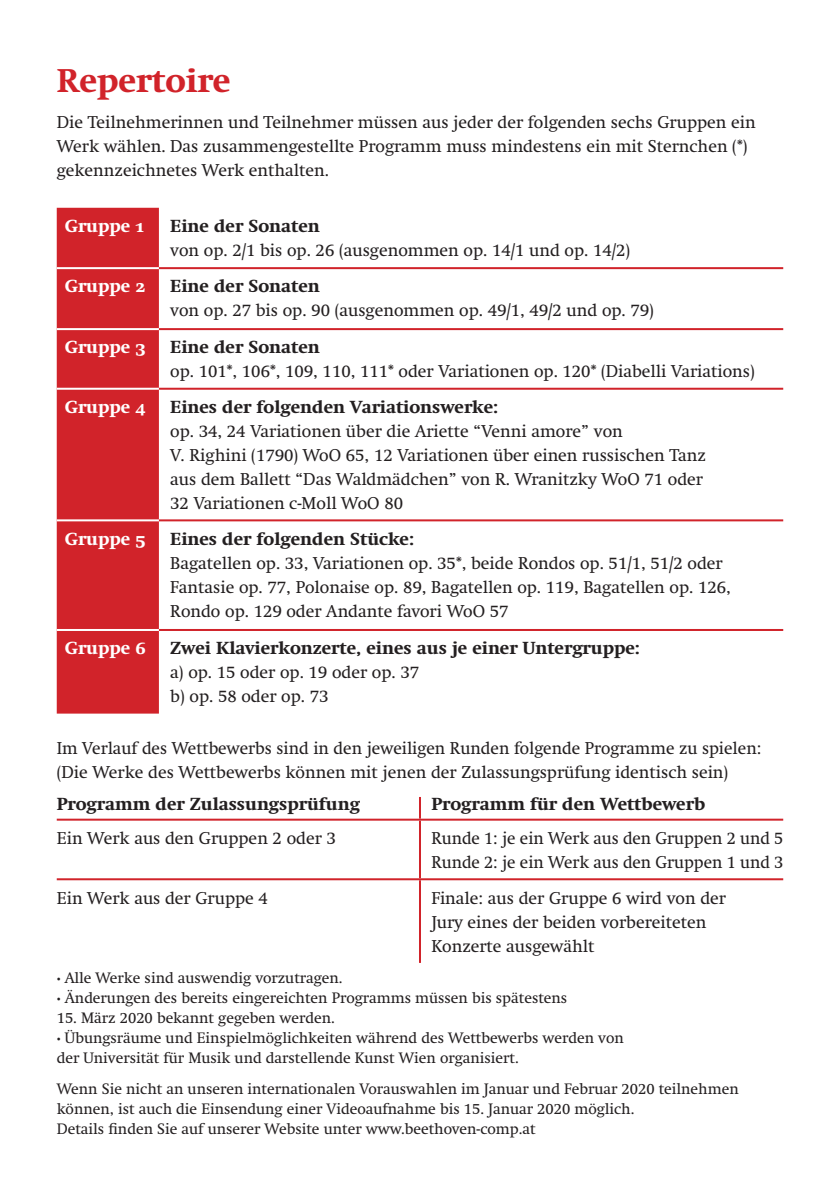
<style>
.page{position:relative;width:840px;height:1191px;background:#fff}
.page>*{position:absolute;margin:0;border:0;box-sizing:border-box;transform-origin:0 0}
.t1{font:800 32px "Swift";color:#d1232a}
.t2{font:17px/24px "Swift";color:#231f20}
.t3{font:800 17px "Swift";color:#231f20}
.t4{font:800 17px "Swift";color:#fff}
.t5{font:15px/20px "Swift";color:#231f20}
</style>
<div class="page">
<hr style="left:839px;top:853px;width:1px;height:338px;background:#e6e7e9">
<div style="left:57px;top:208px;width:102px;height:505px;background:#d1232a"></div>
<hr style="left:159px;top:267px;width:623px;height:2px;background:#d1232a">
<hr style="left:159px;top:328px;width:623px;height:2px;background:#d1232a">
<hr style="left:159px;top:388px;width:623px;height:2px;background:#d1232a">
<hr style="left:159px;top:519px;width:623px;height:2px;background:#d1232a">
<hr style="left:159px;top:629px;width:623px;height:2px;background:#d1232a">
<hr style="left:57px;top:267px;width:102px;height:2px;background:#fff">
<hr style="left:57px;top:328px;width:102px;height:2px;background:#fff">
<hr style="left:57px;top:388px;width:102px;height:2px;background:#fff">
<hr style="left:57px;top:519px;width:102px;height:2px;background:#fff">
<hr style="left:57px;top:629px;width:102px;height:2px;background:#fff">
<hr style="left:57px;top:818px;width:363px;height:2px;background:#d1232a">
<hr style="left:57px;top:878px;width:363px;height:2px;background:#d1232a">
<hr style="left:420px;top:818px;width:362px;height:2px;background:#d1232a">
<hr style="left:420px;top:878px;width:362px;height:2px;background:#d1232a">
<hr style="left:419px;top:797px;width:2px;height:21px;background:#d1232a">
<hr style="left:419px;top:820px;width:2px;height:58px;background:#d1232a">
<hr style="left:419px;top:880px;width:2px;height:83px;background:#d1232a">
<hr style="left:839px;top:0;width:1px;height:32px;background:#d1232a">
<hr style="left:839px;top:794px;width:1px;height:37px;background:#d1232a">
<h1 class="t1" style="left:57px;top:62px;width:175px">Repertoire</h1>
<p class="t2" style="left:57px;top:110px;width:700px">Die Teilnehmerinnen und Teilnehmer müssen aus jeder der folgenden sechs Gruppen ein<br>Werk wählen. Das zusammengestellte Programm muss mindestens ein mit Sternchen (*) gekennzeichnetes Werk enthalten.</p>
<p class="t4" style="left:65px;top:216px;width:81px">Gruppe 1</p>
<p class="t3" style="left:170px;top:216px;width:151px">Eine der Sonaten</p>
<p class="t2" style="left:170px;top:238px;width:461px">von op. 2/1 bis op. 26 (ausgenommen op. 14/1 und op. 14/2)</p>
<p class="t4" style="left:65px;top:276px;width:82px">Gruppe 2</p>
<p class="t3" style="left:170px;top:276px;width:151px">Eine der Sonaten</p>
<p class="t2" style="left:170px;top:299px;width:485px">von op. 27 bis op. 90 (ausgenommen op. 49/1, 49/2 und op. 79)</p>
<p class="t4" style="left:65px;top:337px;width:82px">Gruppe 3</p>
<p class="t3" style="left:170px;top:337px;width:151px">Eine der Sonaten</p>
<p class="t2" style="left:170px;top:360px;width:585px">op. 101*, 106*, 109, 110, 111* oder Variationen op. 120* (Diabelli Variations)</p>
<p class="t4" style="left:65px;top:397px;width:82px">Gruppe 4</p>
<p class="t3" style="left:170px;top:397px;width:329px">Eines der folgenden Variationswerke:</p>
<p class="t2" style="left:170px;top:419px;width:537px">op. 34, 24 Variationen über die Ariette “Venni amore” von<br>V. Righini (1790) WoO 65, 12 Variationen über einen russischen Tanz aus dem Ballett “Das Waldmädchen” von R. Wranitzky WoO 71 oder 32 Variationen c-Moll WoO 80</p>
<p class="t4" style="left:65px;top:528px;width:82px">Gruppe 5</p>
<p class="t3" style="left:170px;top:528px;width:245px">Eines der folgenden Stücke:</p>
<p class="t2" style="left:170px;top:551px;width:562px">Bagatellen op. 33, Variationen op. 35*, beide Rondos op. 51/1, 51/2 oder<br>Fantasie op. 77, Polonaise op. 89, Bagatellen op. 119, Bagatellen op. 126,<br>Rondo op. 129 oder Andante favori WoO 57</p>
<p class="t4" style="left:65px;top:638px;width:82px">Gruppe 6</p>
<p class="t3" style="left:170px;top:638px;width:471px">Zwei Klavierkonzerte, eines aus je einer Untergruppe:</p>
<p class="t2" style="left:170px;top:660px;width:250px">a) op. 15 oder op. 19 oder op. 37 b) op. 58 oder op. 73</p>
<p class="t2" style="left:57px;top:736px;width:705px">Im Verlauf des Wettbewerbs sind in den jeweiligen Runden folgende Programme zu spielen: (Die Werke des Wettbewerbs können mit jenen der Zulassungsprüfung identisch sein)</p>
<p class="t3" style="left:57px;top:793px;width:304px">Programm der Zulassungsprüfung</p>
<p class="t3" style="left:431px;top:793px;width:275px">Programm für den Wettbewerb</p>
<p class="t2" style="left:57px;top:826px;width:280px">Ein Werk aus den Gruppen 2 oder 3</p>
<p class="t2" style="left:431px;top:826px;width:353px">Runde 1: je ein Werk aus den Gruppen 2 und 5<br>Runde 2: je ein Werk aus den Gruppen 1 und 3</p>
<p class="t2" style="left:57px;top:885px;width:212px">Ein Werk aus der Gruppe 4</p>
<p class="t2" style="left:431px;top:885px;width:296px">Finale: aus der Gruppe 6 wird von der<br>Jury eines der beiden vorbereiteten<br>Konzerte ausgewählt</p>
<p class="t5" style="left:65px;top:967px;width:503px">Alle Werke sind auswendig vorzutragen.<br>Änderungen des bereits eingereichten Programms müssen bis spätestens</p>
<p class="t5" style="left:57px;top:1007px;width:279px">15. März 2020 bekannt gegeben werden.</p>
<p class="t5" style="left:65px;top:1027px;width:560px">Übungsräume und Einspielmöglichkeiten während des Wettbewerbs werden von</p>
<p class="t5" style="left:57px;top:1047px;width:463px">der Universität für Musik und darstellende Kunst Wien organisiert.</p>
<p class="t5" style="left:57px;top:1079px;width:683px">Wenn Sie nicht an unseren internationalen Vorauswahlen im Januar und Februar 2020 teilnehmen können, ist auch die Einsendung einer Videoaufnahme bis 15. Januar 2020 möglich.<br>Details finden Sie auf unserer Website unter www.beethoven-comp.at</p>
</div>
